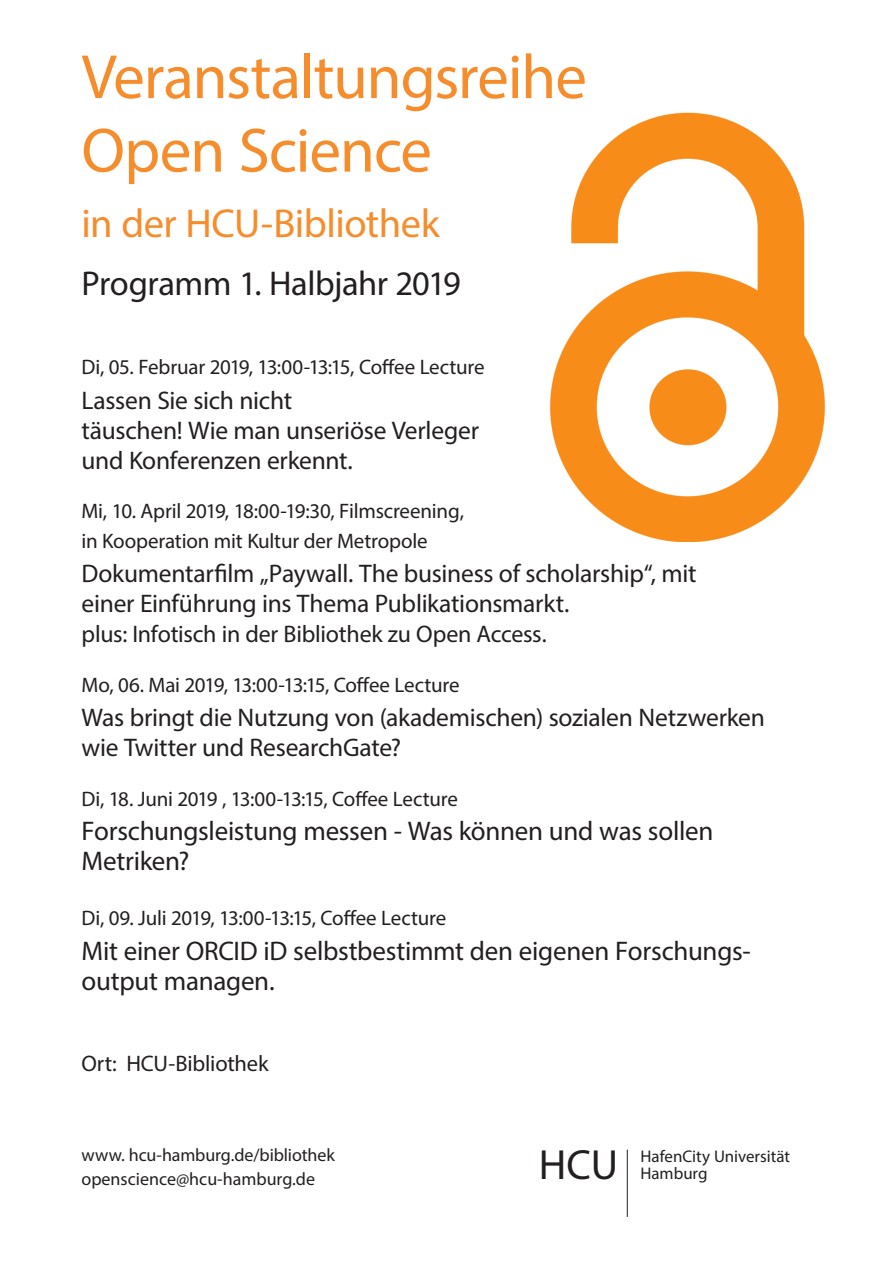
<style>
.page{position:relative;width:893px;height:1263px;background:#fff}
.page>*{position:absolute;margin:0;border:0;box-sizing:border-box;transform-origin:0 0}
.t1{font:63px/73.5px "Myriad Pro";letter-spacing:-.015em;color:#f68d2c}
.t2{font:42.3px "Myriad Pro";color:#231f20}
.t3{font:40.5px "Myriad Pro";letter-spacing:-.01em;color:#f68d2c}
.t4{font:34.5px "Myriad Pro";letter-spacing:-.015em;color:#231f20}
.t5{font:27px/30px "Myriad Pro";letter-spacing:-.01em;color:#231f20}
.t6{font:25.5px/30px "Myriad Pro";letter-spacing:-.01em;color:#231f20}
.t7{font:24px "Myriad Pro";letter-spacing:-.01em;color:#231f20}
.t8{font:22.5px "Myriad Pro";letter-spacing:-.01em;color:#231f20}
.t9{font:21px/30px "Myriad Pro";letter-spacing:-.01em;color:#231f20}
.t10{font:18px "Myriad Pro";letter-spacing:-.005em;color:#231f20}
.t11{font:16.95px "Myriad Pro";color:#231f20}
</style>
<div class="page">
<hr style="left:627px;top:1150px;width:1px;height:67px;background:#231f20">
<img style="left:549px;top:112px;width:277px;height:430px">
<p class="t1" style="left:81px;top:39px;width:507px">Veranstaltungsreihe<br>Open Science</p>
<p class="t3" style="left:81px;top:198px;width:360px">in der HCU-Bibliothek</p>
<p class="t4" style="left:81px;top:262px;width:381px">Programm 1. Halbjahr 2019</p>
<p class="t9" style="left:81px;top:352px;width:405px">Di, 05. Februar 2019, 13:00-13:15, Coffee Lecture</p>
<p class="t6" style="left:81px;top:385px;width:399px">Lassen Sie sich nicht<br>täuschen! Wie man unseriöse Verleger und Konferenzen erkennt.</p>
<p class="t9" style="left:81px;top:496px;width:384px">Mi, 10. April 2019, 18:00-19:30, Filmscreening, in Kooperation mit Kultur der Metropole</p>
<p class="t6" style="left:81px;top:558px;width:617px">Dokumentarfilm „Paywall. The business of scholarship“, mit einer Einführung ins Thema Publikationsmarkt.</p>
<p class="t7" style="left:81px;top:619px;width:467px">plus: Infotisch in der Bibliothek zu Open Access.</p>
<p class="t9" style="left:81px;top:669px;width:380px">Mo, 06. Mai 2019, 13:00-13:15, Coffee Lecture</p>
<p class="t6" style="left:81px;top:702px;width:685px">Was bringt die Nutzung von (akademischen) sozialen Netzwerken wie Twitter und ResearchGate?</p>
<p class="t9" style="left:81px;top:783px;width:378px">Di, 18. Juni 2019 , 13:00-13:15, Coffee Lecture</p>
<p class="t5" style="left:81px;top:815px;width:633px">Forschungsleistung messen - Was können und was sollen<br>Metriken?</p>
<p class="t9" style="left:81px;top:903px;width:366px">Di, 09. Juli 2019, 13:00-13:15, Coffee Lecture</p>
<p class="t5" style="left:81px;top:935px;width:671px">Mit einer ORCID iD selbstbestimmt den eigenen Forschungs&shy;output managen.</p>
<p class="t8" style="left:81px;top:1049px;width:189px">Ort: HCU-Bibliothek</p>
<p class="t10" style="left:81px;top:1144px;width:255px">www. hcu-hamburg.de/bibliothek</p>
<p class="t10" style="left:81px;top:1168px;width:235px">openscience@hcu-hamburg.de</p>
<p class="t2" style="left:539px;top:1139px;width:81px">HCU</p>
<p class="t11" style="left:640px;top:1146px;width:151px">HafenCity Universität</p>
<p class="t11" style="left:640px;top:1162px;width:69px">Hamburg</p>
</div>
